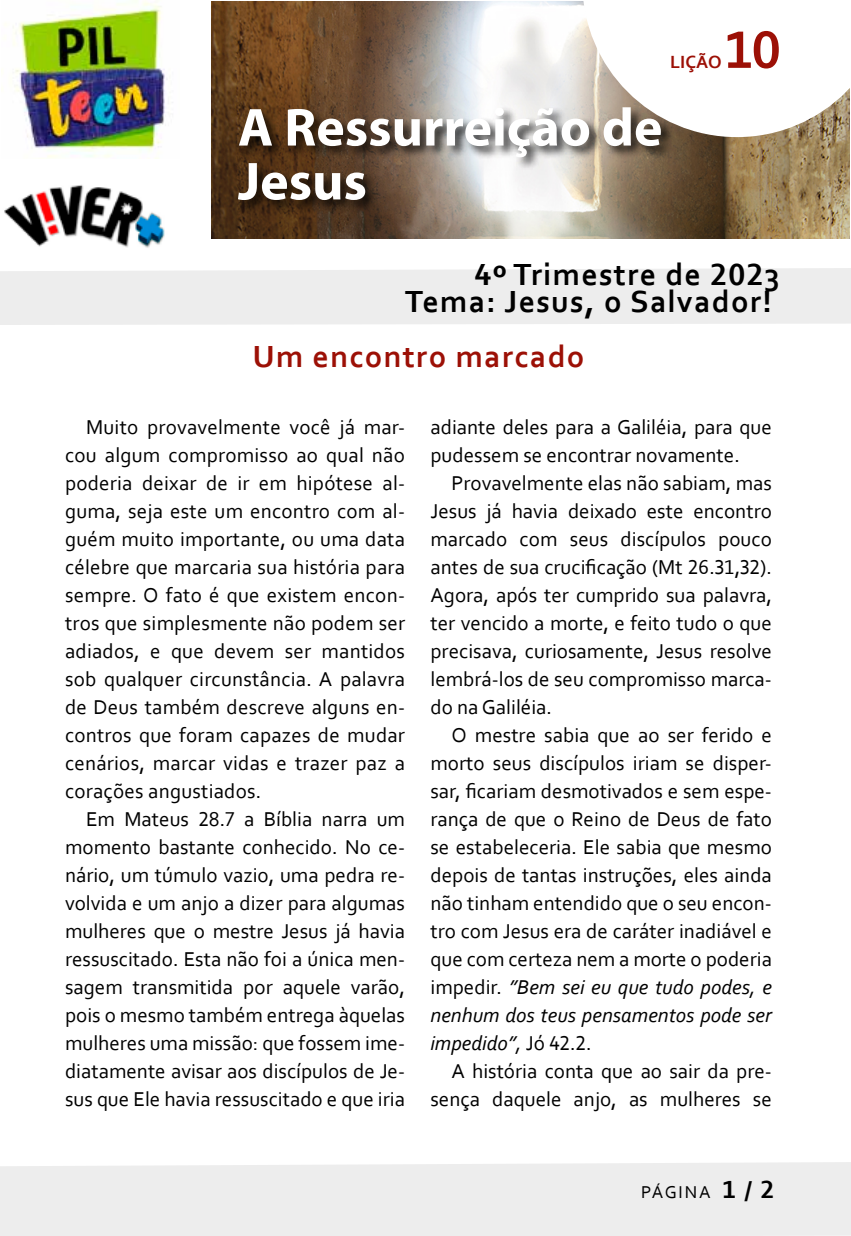
<style>
.page{position:relative;width:851px;height:1236px;background:#fff}
.page>*{position:absolute;margin:0;border:0;box-sizing:border-box;transform-origin:0 0}
.t1{font:700 55.4px "Corbel";color:#9c1006}
.t2{font:700 54px/54px "Myriad Pro";color:#fff}
.t3{font:700 32px/27px "Corbel";letter-spacing:.04em;color:#000;text-align:right}
.t4{font:700 32px "Corbel";letter-spacing:.04em;color:#9c1006}
.t5{font:21px/28px "Corbel";color:#000;text-align:justify}
.t6{font:700 18.4px "Corbel";color:#9c1006}
.t7{font:18px "Corbel";letter-spacing:.1em;color:#000}
.s1{font-style:italic}
.s2{font-weight:700;font-size:26px}
</style>
<div class="page">
<div style="left:0;top:268px;width:850px;height:57px;background:#ededed"></div>
<div style="left:0;top:1162px;width:850px;height:74px;background:#ededed"></div>
<img style="left:13px;top:0;width:160px;height:158px">
<img style="left:0;top:185px;width:179px;height:84px">
<img style="left:211px;top:1px;width:638px;height:237px">
<div style="left:237px;top:105px;width:438px;height:109px;background:#000;opacity:.75"></div>
<svg style="left:582px;top:1px;width:268px;height:136px"></svg>
<h1 class="t1" style="left:725px;top:15px;width:57px">10</h1>
<p class="t6" style="left:670px;top:50px;width:53px">LIÇÃO</p>
<h2 class="t2" style="left:238px;top:99px;width:426px">A Ressurreição de<br>Jesus</h2>
<h3 class="t3" style="left:405px;top:260px;width:376px">4º Trimestre de 2023<br>Tema: Jesus, o Salvador!</h3>
<h3 class="t4" style="left:252px;top:337px;width:333px">Um encontro marcado</h3>
<p class="t5" style="left:65px;top:413px;width:341px;text-indent:21px">Muito provavelmente você já mar&shy;cou algum compromisso ao qual não poderia deixar de ir em hipótese al&shy;guma, seja este um encontro com al&shy;guém muito importante, ou uma data célebre que marcaria sua história para sempre. O fato é que existem encon&shy;tros que simplesmente não podem ser adiados, e que devem ser mantidos sob qualquer circunstância. A palavra de Deus também descreve alguns en&shy;contros que foram capazes de mudar cenários, marcar vidas e trazer paz a corações angustiados.</p>
<p class="t5" style="left:65px;top:804px;width:341px;text-indent:21px">Em Mateus 28.7 a Bíblia narra um momento bastante conhecido. No ce&shy;nário, um túmulo vazio, uma pedra re&shy;volvida e um anjo a dizer para algumas mulheres que o mestre Jesus já havia ressuscitado. Esta não foi a única men&shy;sagem transmitida por aquele varão, pois o mesmo também entrega àquelas mulheres uma missão: que fossem ime&shy;diatamente avisar aos discípulos de Je&shy;sus que Ele havia ressuscitado e que iria</p>
<p class="t5" style="left:430px;top:413px;width:343px">adiante deles para a Galiléia, para que pudessem se encontrar novamente.</p>
<p class="t5" style="left:430px;top:469px;width:343px;text-indent:21px">Provavelmente elas não sabiam, mas Jesus já havia deixado este encontro marcado com seus discípulos pouco antes de sua crucificação (Mt 26.31,32).<br>Agora, após ter cumprido sua palavra, ter vencido a morte, e feito tudo o que precisava, curiosamente, Jesus resolve lembrá-los de seu compromisso marca&shy;do na Galiléia.</p>
<p class="t5" style="left:430px;top:720px;width:343px;text-indent:21px">O mestre sabia que ao ser ferido e morto seus discípulos iriam se disper&shy;sar, ficariam desmotivados e sem espe&shy;rança de que o Reino de Deus de fato se estabeleceria. Ele sabia que mesmo depois de tantas instruções, eles ainda não tinham entendido que o seu encon&shy;tro com Jesus era de caráter inadiável e que com certeza nem a morte o poderia impedir. <span class="s1">”Bem sei eu que tudo podes, e nenhum dos teus pensamentos pode ser impedido”,</span> Jó 42.2.</p>
<p class="t5" style="left:430px;top:1056px;width:343px;text-align:right">A história conta que ao sair da pre&shy;sença daquele anjo, as mulheres se</p>
<p class="t7" style="left:641px;top:1181px;width:134px">PÁGINA <span class="s2">1 / 2</span></p>
</div>
